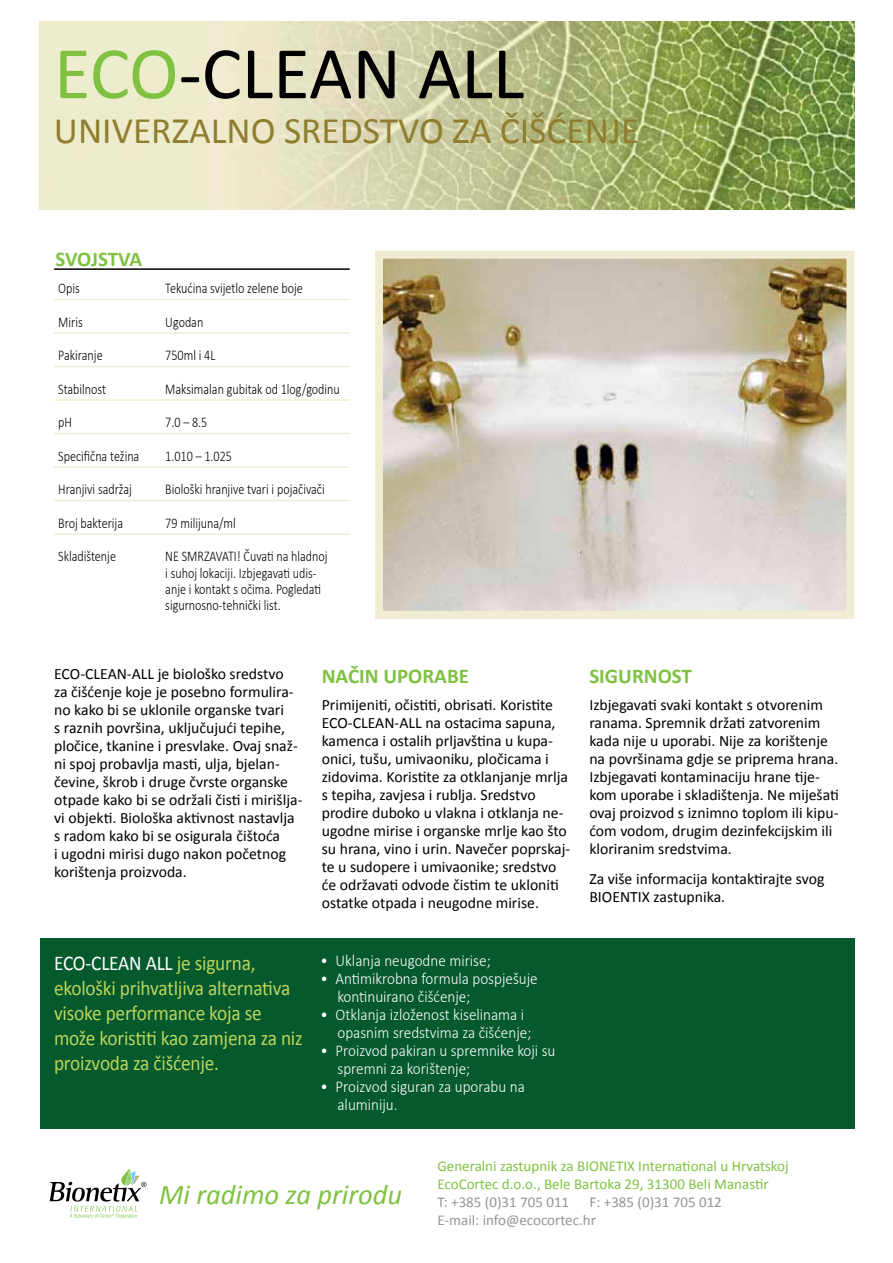
<style>
.page{position:relative;width:893px;height:1263px;background:#fff}
.page>*{position:absolute;margin:0;border:0;box-sizing:border-box;transform-origin:0 0}
.t1{font:75px "Calibri";color:#000}
.t2{font:37.5px "Calibri";color:#907e2f}
.t3{font:italic 28.5px "Calibri";color:#7fc242}
.t4{font:21px/25.2px "Calibri";letter-spacing:-.01em;color:#bcd45e;scale:.92 1}
.t5{font:700 21px "Calibri";color:#7fc242}
.t6{font:300 16.5px/18px "Calibri";color:#fff;scale:.92 1}
.t7{font:15.75px/18px "Calibri";color:#000}
.t8{font:15px/18px "Calibri";color:#7fc242}
.t9{font:15px/18px "Calibri";color:#939597}
.t10{font:300 14.85px/16.2px "Calibri";color:#000;scale:.82 1}
.s1{color:#7fc242}
.s2{color:#fff}
</style>
<div class="page">
<svg style="left:50px;top:1168px;width:96px;height:50px"></svg>
<img style="left:40px;top:21px;width:814px;height:188px">
<img style="left:384px;top:260px;width:461px;height:350px">
<div style="left:375px;top:251px;width:479px;height:368px;border:8px solid #f1edd3"></div>
<div style="left:40px;top:937px;width:814px;height:191px;background:#04592d"></div>
<hr style="left:54px;top:299px;width:107px;height:1px;background:#f1edd3">
<hr style="left:161px;top:299px;width:189px;height:1px;background:#f1edd3">
<hr style="left:54px;top:332px;width:107px;height:2px;background:#f1edd3">
<hr style="left:161px;top:332px;width:189px;height:2px;background:#f1edd3">
<hr style="left:54px;top:366px;width:107px;height:1px;background:#f1edd3">
<hr style="left:161px;top:366px;width:189px;height:1px;background:#f1edd3">
<hr style="left:54px;top:399px;width:107px;height:2px;background:#f1edd3">
<hr style="left:161px;top:399px;width:189px;height:2px;background:#f1edd3">
<hr style="left:54px;top:433px;width:107px;height:1px;background:#f1edd3">
<hr style="left:161px;top:433px;width:189px;height:1px;background:#f1edd3">
<hr style="left:54px;top:466px;width:107px;height:2px;background:#f1edd3">
<hr style="left:161px;top:466px;width:189px;height:2px;background:#f1edd3">
<hr style="left:54px;top:500px;width:107px;height:1px;background:#f1edd3">
<hr style="left:161px;top:500px;width:189px;height:1px;background:#f1edd3">
<hr style="left:54px;top:533px;width:107px;height:2px;background:#f1edd3">
<hr style="left:161px;top:533px;width:189px;height:2px;background:#f1edd3">
<hr style="left:54px;top:268px;width:296px;height:2px;background:#000">
<h1 class="t1" style="left:54px;top:26px;width:472px"><span class="s1">ECO</span>-CLEAN ALL</h1>
<h2 class="t2" style="left:54px;top:107px;width:587px">UNIVERZALNO SREDSTVO ZA ČIŠĆENJE</h2>
<h3 class="t5" style="left:55px;top:246px;width:88px">SVOJSTVA</h3>
<p class="t10" style="left:58px;top:280px;width:28px">Opis</p>
<p class="t10" style="left:165px;top:280px;width:169px">Tekućina svijetlo zelene boje</p>
<p class="t10" style="left:58px;top:313px;width:31px">Miris</p>
<p class="t10" style="left:165px;top:313px;width:48px">Ugodan</p>
<p class="t10" style="left:58px;top:347px;width:56px">Pakiranje</p>
<p class="t10" style="left:165px;top:347px;width:63px">750ml i 4L</p>
<p class="t10" style="left:58px;top:380px;width:60px">Stabilnost</p>
<p class="t10" style="left:165px;top:380px;width:214px">Maksimalan gubitak od 1log/godinu</p>
<p class="t10" style="left:58px;top:414px;width:18px">pH</p>
<p class="t10" style="left:165px;top:414px;width:53px">7.0 – 8.5</p>
<p class="t10" style="left:58px;top:448px;width:100px">Specifična težina</p>
<p class="t10" style="left:165px;top:448px;width:83px">1.010 – 1.025</p>
<p class="t10" style="left:58px;top:481px;width:91px">Hranjivi sadržaj</p>
<p class="t10" style="left:165px;top:481px;width:196px">Biološki hranjive tvari i pojačivači</p>
<p class="t10" style="left:58px;top:515px;width:81px">Broj bakterija</p>
<p class="t10" style="left:165px;top:515px;width:88px">79 milijuna/ml</p>
<p class="t10" style="left:58px;top:548px;width:72px">Skladištenje</p>
<p class="t10" style="left:165px;top:548px;width:200px">NE SMRZAVATI! Čuvati na hladnoj i suhoj lokaciji. Izbjegavati udis&shy;anje i kontakt s očima. Pogledati sigurnosno-tehnički list.</p>
<p class="t7" style="left:54px;top:665px;width:250px">ECO-CLEAN-ALL je biološko sredstvo<br>za čišćenje koje je posebno formulira&shy;no kako bi se uklonile organske tvari<br>s raznih površina, uključujući tepihe, pločice, tkanine i presvlake. Ovaj snaž&shy;ni spoj probavlja masti, ulja, bjelan&shy;čevine, škrob i druge čvrste organske otpade kako bi se održali čisti i mirišlja&shy;vi objekti. Biološka aktivnost nastavlja s radom kako bi se osigurala čištoća<br>i ugodni mirisi dugo nakon početnog korištenja proizvoda.</p>
<h3 class="t5" style="left:322px;top:663px;width:149px">NAČIN UPORABE</h3>
<p class="t7" style="left:322px;top:695px;width:250px">Primijeniti, očistiti, obrisati. Koristite ECO-CLEAN-ALL na ostacima sapuna, kamenca i ostalih prljavština u kupa&shy;onici, tušu, umivaoniku, pločicama i zidovima. Koristite za otklanjanje mrlja s tepiha, zavjesa i rublja. Sredstvo prodire duboko u vlakna i otklanja ne&shy;ugodne mirise i organske mrlje kao što su hrana, vino i urin. Navečer poprskaj&shy;te u sudopere i umivaonike; sredstvo će održavati odvode čistim te ukloniti ostatke otpada i neugodne mirise.</p>
<h3 class="t4" style="left:54px;top:950px;width:272px"><span class="s2">ECO-CLEAN ALL</span> je sigurna, ekološki prihvatljiva alternativa visoke performance koja se može koristiti kao zamjena za niz proizvoda za čišćenje.</h3>
<p class="t6" style="left:320px;top:951px;width:186px">• Uklanja neugodne mirise;</p>
<p class="t6" style="left:337px;top:969px;width:219px;text-indent:-17px">• Antimikrobna formula pospješuje kontinuirano čišćenje;</p>
<p class="t6" style="left:337px;top:1005px;width:212px;text-indent:-17px">• Otklanja izloženost kiselinama i opasnim sredstvima za čišćenje;</p>
<p class="t6" style="left:337px;top:1041px;width:238px;text-indent:-17px">• Proizvod pakiran u spremnike koji su spremni za korištenje;</p>
<p class="t6" style="left:337px;top:1077px;width:205px;text-indent:-17px">• Proizvod siguran za uporabu na aluminiju.</p>
<h3 class="t5" style="left:589px;top:663px;width:104px">SIGURNOST</h3>
<p class="t7" style="left:589px;top:695px;width:251px">Izbjegavati svaki kontakt s otvorenim ranama. Spremnik držati zatvorenim kada nije u uporabi. Nije za korištenje na površinama gdje se priprema hrana.<br>Izbjegavati kontaminaciju hrane tije&shy;kom uporabe i skladištenja. Ne miješati ovaj proizvod s iznimno toplom ili kipu&shy;ćom vodom, drugim dezinfekcijskim ili kloriranim sredstvima.</p>
<p class="t7" style="left:589px;top:870px;width:237px">Za više informacija kontaktirajte svog<br>BIOENTIX zastupnika.</p>
<h3 class="t3" style="left:159px;top:1175px;width:245px">Mi radimo za prirodu</h3>
<p class="t8" style="left:437px;top:1157px;width:353px">Generalni zastupnik za BIONETIX International u Hrvatskoj<br>EcoCortec d.o.o., Bele Bartoka 29, 31300 Beli Manastir</p>
<p class="t9" style="left:437px;top:1193px;width:133px">T: +385 (0)31 705 011</p>
<p class="t9" style="left:437px;top:1193px;width:286px;text-indent:152px">F: +385 (0)31 705 012<br>E-mail: info@ecocortec.hr</p>
</div>
